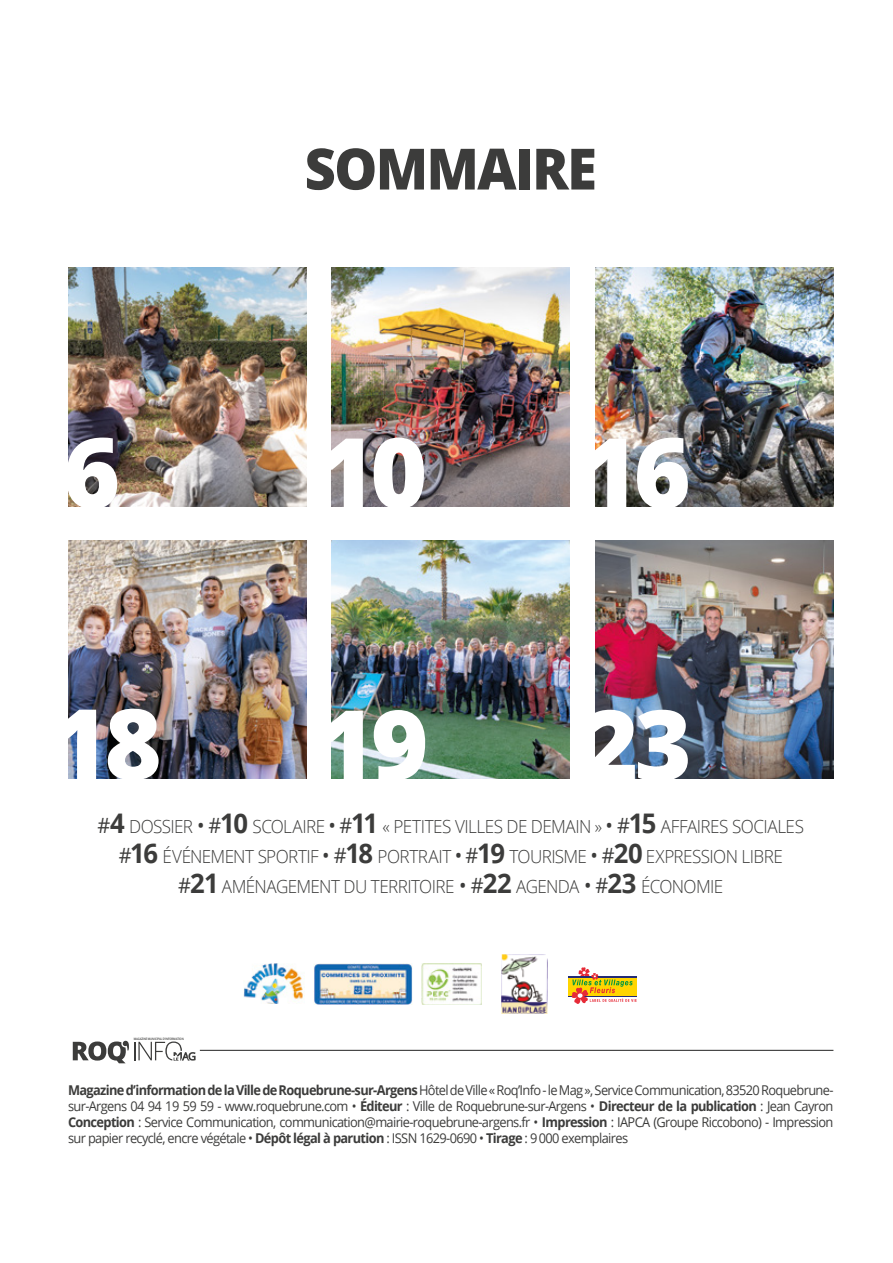
<style>
.page{position:relative;width:893px;height:1263px;background:#fff}
.page>*{position:absolute;margin:0;border:0;box-sizing:border-box;transform-origin:0 0}
.t1{font:800 97.5px "Open Sans";letter-spacing:-.04em;color:#fff}
.t2{font:800 57px "Open Sans";letter-spacing:-.03em;color:#3c3c3b;scale:.95 1}
.t3{font:300 18px/30px "Open Sans";letter-spacing:-.035em;color:#3c3c3b;text-align:center;scale:.95 1}
.t4{font:13.5px/16.2px "Open Sans";letter-spacing:-.05em;color:#3c3c3b;text-align:justify;scale:.95 1}
.t5{font:600 3.15px "Open Sans";letter-spacing:-.02em;color:#3c3c3b;scale:.85 1}
.s1{font-weight:400;font-size:21px}
.s2{font-weight:700;font-size:27px}
.s3{font-weight:700}
</style>
<div class="page">
<svg style="left:73px;top:1040px;width:123px;height:23px"></svg>
<img style="left:595px;top:268px;width:238px;height:238px">
<img style="left:332px;top:540px;width:238px;height:238px">
<img style="left:68px;top:540px;width:238px;height:238px">
<img style="left:595px;top:540px;width:238px;height:238px">
<img style="left:332px;top:268px;width:238px;height:238px">
<img style="left:68px;top:268px;width:238px;height:238px">
<hr style="left:200px;top:1050px;width:633px;height:1px;background:#3c3c3b">
<img style="left:244px;top:963px;width:60px;height:41px">
<img style="left:422px;top:963px;width:60px;height:41px">
<img style="left:314px;top:963px;width:99px;height:41px">
<div style="left:568px;top:978px;width:69px;height:17px;background:#ffd500"></div>
<svg style="left:570px;top:967px;width:67px;height:37px"></svg>
<img style="left:501px;top:954px;width:47px;height:59px">
<h2 class="t2" style="left:305px;top:125px;width:309px">SOMMAIRE</h2>
<h1 class="t1" style="left:63px;top:399px;width:59px">6</h1>
<h1 class="t1" style="left:318px;top:399px;width:111px">10</h1>
<h1 class="t1" style="left:581px;top:399px;width:111px">16</h1>
<h1 class="t1" style="left:51px;top:670px;width:112px">18</h1>
<h1 class="t1" style="left:318px;top:671px;width:112px">19</h1>
<h1 class="t1" style="left:581px;top:671px;width:112px">23</h1>
<h3 class="t3" style="left:98px;top:811px;width:745px"><span class="s1">#</span><span class="s2">4</span> DOSSIER <span class="s1">• #</span><span class="s2">10</span> SCOLAIRE <span class="s1">• #</span><span class="s2">11</span> « PETITES VILLES DE DEMAIN » <span class="s1">• #</span><span class="s2">15</span> AFFAIRES SOCIALES <span class="s1">#</span><span class="s2">16</span> ÉVÉNEMENT SPORTIF <span class="s1">• #</span><span class="s2">18</span> PORTRAIT <span class="s1">• #</span><span class="s2">19</span> TOURISME <span class="s1">• #</span><span class="s2">20</span> EXPRESSION LIBRE <span class="s1">#</span><span class="s2">21</span> AMÉNAGEMENT DU TERRITOIRE <span class="s1">• #</span><span class="s2">22</span> AGENDA <span class="s1">• #</span><span class="s2">23</span> ÉCONOMIE</h3>
<p class="t5" style="left:134px;top:1037px;width:61px">MAGAZINE MUNICIPAL D’INFORMATION</p>
<p class="t4" style="left:68px;top:1081px;width:807px"><span class="s3">Magazine d’information de la Ville de Roquebrune-sur-Argens</span> Hôtel de Ville « Roq’Info - le Mag », Service Communication, 83520 Roquebrune&shy;sur-Argens 04 94 19 59 59 - www.roquebrune.com • <span class="s3">Éditeur</span> : Ville de Roquebrune-sur-Argens • <span class="s3">Directeur de la publication</span> : Jean Cayron <span class="s3">Conception</span> : Service Communication, communication@mairie-roquebrune-argens.fr • <span class="s3">Impression</span> : IAPCA (Groupe Riccobono) - Impression sur papier recyclé, encre végétale • <span class="s3">Dépôt légal à parution</span> : ISSN 1629-0690 • <span class="s3">Tirage</span> : 9 000 exemplaires</p>
</div>
